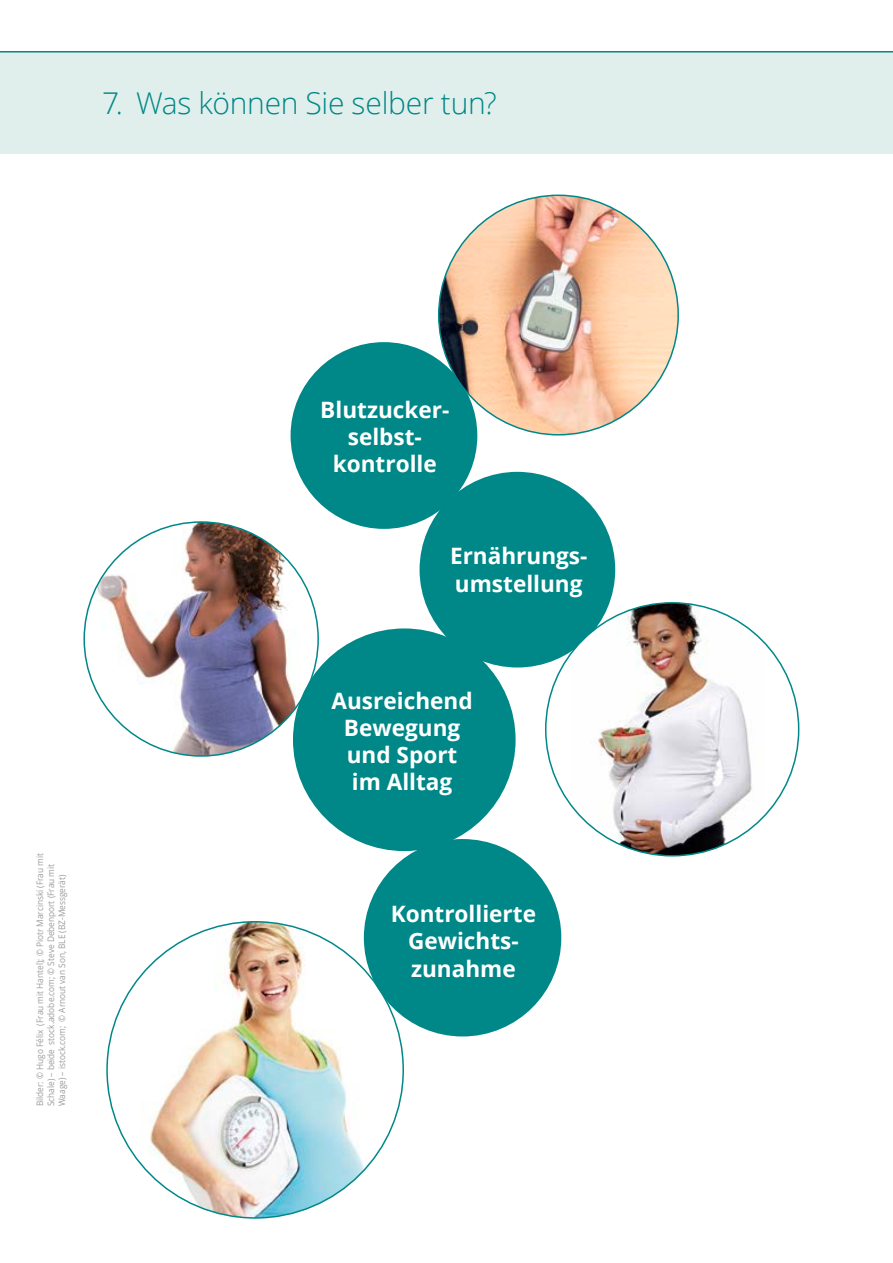
<style>
.page{position:relative;width:893px;height:1263px;background:#fff}
.page>*{position:absolute;margin:0;border:0;box-sizing:border-box;transform-origin:0 0}
.t1{font:300 30px "Open Sans";letter-spacing:-.01em;color:#008788}
.t2{font:700 22.65px/27.2px "Open Sans";color:#fff;text-align:center}
.t3{font:9px/10.9px "Open Sans";color:#9c9c9c;scale:.92 1}
</style>
<div class="page">
<div style="left:0;top:51px;width:893px;height:102px;background:#e0efeb"></div>
<hr style="left:0;top:51px;width:893px;height:2px;background:#008788">
<div style="left:291px;top:342px;width:186px;height:187px;background:#008788;border-radius:50%"></div>
<div style="left:420px;top:472px;width:195px;height:195px;background:#008788;border-radius:50%"></div>
<img style="left:439px;top:195px;width:239px;height:240px;border-radius:120px">
<img style="left:563px;top:603px;width:214px;height:253px">
<img style="left:84px;top:522px;width:234px;height:234px;border-radius:117px">
<img style="left:107px;top:922px;width:296px;height:296px;border-radius:148px">
<div style="left:293px;top:628px;width:223px;height:223px;background:#008788;border-radius:50%"></div>
<div style="left:364px;top:839px;width:197px;height:197px;background:#008788;border-radius:50%"></div>
<h1 class="t1" style="left:102px;top:82px;width:396px">7. Was können Sie selber tun?</h1>
<p class="t3" style="left:34px;top:1106px;width:277px;rotate:-90deg">Bilder: © Hugo Félix (Frau mit Hantel); © Piotr Marcinski (Frau mit<br>Schale) – beide stock.adobe.com; © Steve Debenport (Frau mit<br>Waage) – istock.com; © Arnout van Son, BLE (BZ-Messgerät)</p>
<h2 class="t2" style="left:320px;top:395px;width:129px">Blutzucker&shy;selbst&shy;kontrolle</h2>
<h2 class="t2" style="left:450px;top:542px;width:138px;text-align:left">Ernährungs&shy;umstellung</h2>
<h2 class="t2" style="left:332px;top:686px;width:143px">Ausreichend<br>Bewegung und Sport im Alltag</h2>
<h2 class="t2" style="left:391px;top:900px;width:147px">Kontrollierte<br>Gewichts&shy;zunahme</h2>
</div>
